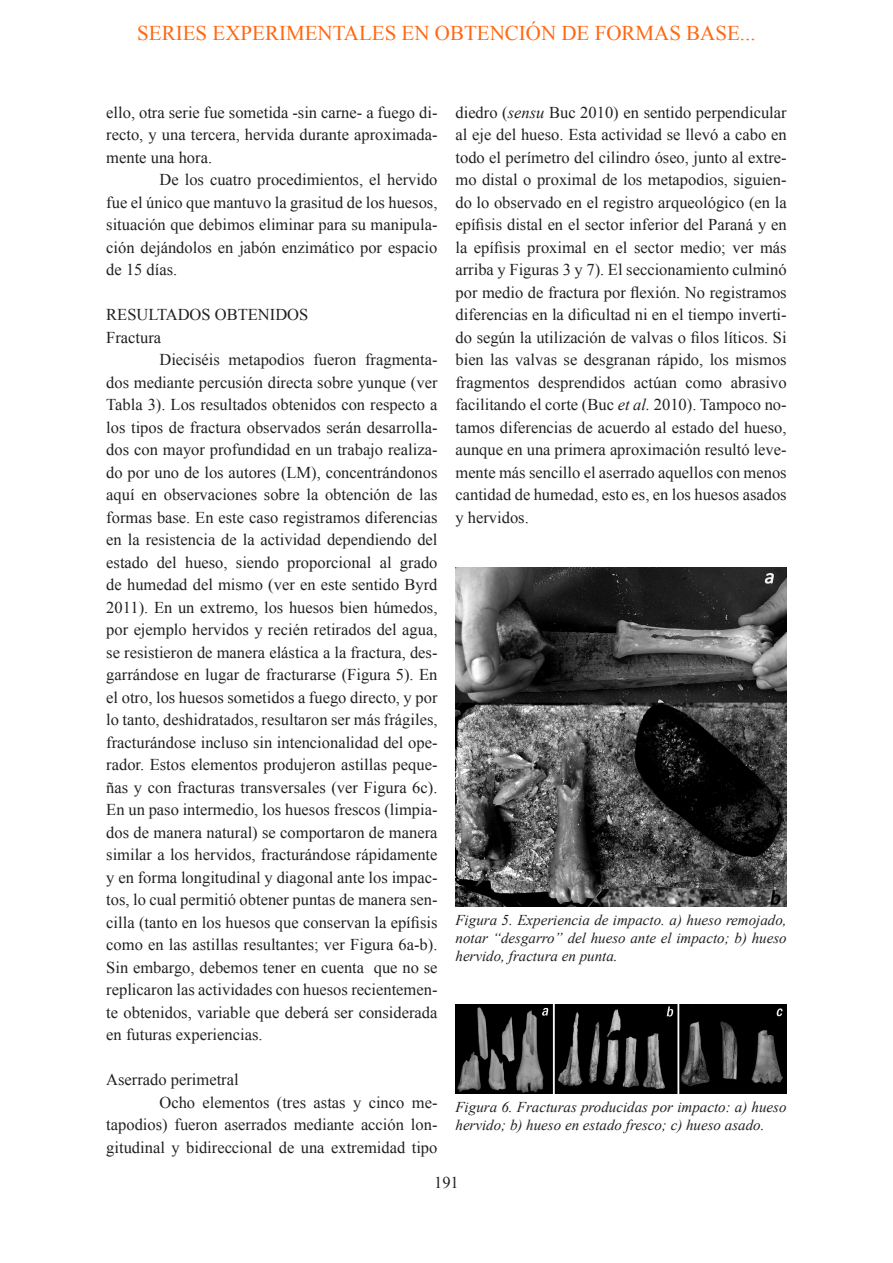
<style>
.page{position:relative;width:893px;height:1263px;background:#fff}
.page>*{position:absolute;margin:0;border:0;box-sizing:border-box;transform-origin:0 0}
.t1{font:21px "Times New Roman";color:#ff6812}
.Normal_wrd_2{font:16.5px/22.5px "Times New Roman";color:#231f20;text-align:justify}
.Estilo_de_párrafo_1{font:italic 15px/18px "Times New Roman";color:#231f20;text-align:justify}
.s1{font-style:italic}
</style>
<div class="page">
<img style="left:455px;top:567px;width:332px;height:339px">
<img style="left:455px;top:1005px;width:332px;height:89px">
<p class="t1" style="left:137px;top:19px;width:620px">SERIES EXPERIMENTALES EN OBTENCIÓN DE FORMAS BASE...</p>
<p class="Normal_wrd_2" style="left:106px;top:101px;width:333px">ello, otra serie fue sometida -sin carne- a fuego di&shy;recto, y una tercera, hervida durante aproximada&shy;mente una hora.</p>
<p class="Normal_wrd_2" style="left:106px;top:168px;width:333px;text-indent:53px">De los cuatro procedimientos, el hervido fue el único que mantuvo la grasitud de los huesos, situación que debimos eliminar para su manipula&shy;ción dejándolos en jabón enzimático por espacio de 15 días.</p>
<p class="Normal_wrd_2" style="left:106px;top:303px;width:204px">RESULTADOS OBTENIDOS</p>
<p class="Normal_wrd_2" style="left:106px;top:326px;width:56px">Fractura</p>
<p class="Normal_wrd_2" style="left:106px;top:348px;width:333px;text-indent:53px">Dieciséis metapodios fueron fragmenta&shy;dos mediante percusión directa sobre yunque (ver Tabla 3). Los resultados obtenidos con respecto a los tipos de fractura observados serán desarrolla&shy;dos con mayor profundidad en un trabajo realiza&shy;do por uno de los autores (LM), concentrándonos aquí en observaciones sobre la obtención de las formas base. En este caso registramos diferencias en la resistencia de la actividad dependiendo del estado del hueso, siendo proporcional al grado de humedad del mismo (ver en este sentido Byrd 2011). En un extremo, los huesos bien húmedos, por ejemplo hervidos y recién retirados del agua, se resistieron de manera elástica a la fractura, des&shy;garrándose en lugar de fracturarse (Figura 5). En el otro, los huesos sometidos a fuego directo, y por lo tanto, deshidratados, resultaron ser más frágiles, fracturándose incluso sin intencionalidad del ope&shy;rador. Estos elementos produjeron astillas peque&shy;ñas y con fracturas transversales (ver Figura 6c).<br>En un paso intermedio, los huesos frescos (limpia&shy;dos de manera natural) se comportaron de manera similar a los hervidos, fracturándose rápidamente y en forma longitudinal y diagonal ante los impac&shy;tos, lo cual permitió obtener puntas de manera sen&shy;cilla (tanto en los huesos que conservan la epífisis como en las astillas resultantes; ver Figura 6a-b).<br>Sin embargo, debemos tener en cuenta que no se replicaron las actividades con huesos recientemen&shy;te obtenidos, variable que deberá ser considerada en futuras experiencias.</p>
<p class="Normal_wrd_2" style="left:106px;top:1068px;width:134px">Aserrado perimetral</p>
<p class="Normal_wrd_2" style="left:106px;top:1091px;width:333px;text-indent:53px">Ocho elementos (tres astas y cinco me&shy;tapodios) fueron aserrados mediante acción lon&shy;gitudinal y bidireccional de una extremidad tipo</p>
<p class="Normal_wrd_2" style="left:455px;top:101px;width:333px">diedro (<span class="s1">sensu</span> Buc 2010) en sentido perpendicular al eje del hueso. Esta actividad se llevó a cabo en todo el perímetro del cilindro óseo, junto al extre&shy;mo distal o proximal de los metapodios, siguien&shy;do lo observado en el registro arqueológico (en la epífisis distal en el sector inferior del Paraná y en la epífisis proximal en el sector medio; ver más arriba y Figuras 3 y 7). El seccionamiento culminó por medio de fractura por flexión. No registramos diferencias en la dificultad ni en el tiempo inverti&shy;do según la utilización de valvas o filos líticos. Si bien las valvas se desgranan rápido, los mismos fragmentos desprendidos actúan como abrasivo facilitando el corte (Buc <span class="s1">et al.</span> 2010). Tampoco no&shy;tamos diferencias de acuerdo al estado del hueso, aunque en una primera aproximación resultó leve&shy;mente más sencillo el aserrado aquellos con menos cantidad de humedad, esto es, en los huesos asados y hervidos.</p>
<p class="Estilo_de_párrafo_1" style="left:455px;top:910px;width:333px">Figura 5. Experiencia de impacto. a) hueso remojado, notar “desgarro” del hueso ante el impacto; b) hueso hervido, fractura en punta.</p>
<p class="Estilo_de_párrafo_1" style="left:455px;top:1097px;width:333px">Figura 6. Fracturas producidas por impacto: a) hueso hervido; b) hueso en estado fresco; c) hueso asado.</p>
<p class="Normal_wrd_2" style="left:434px;top:1171px;width:26px">191</p>
</div>
